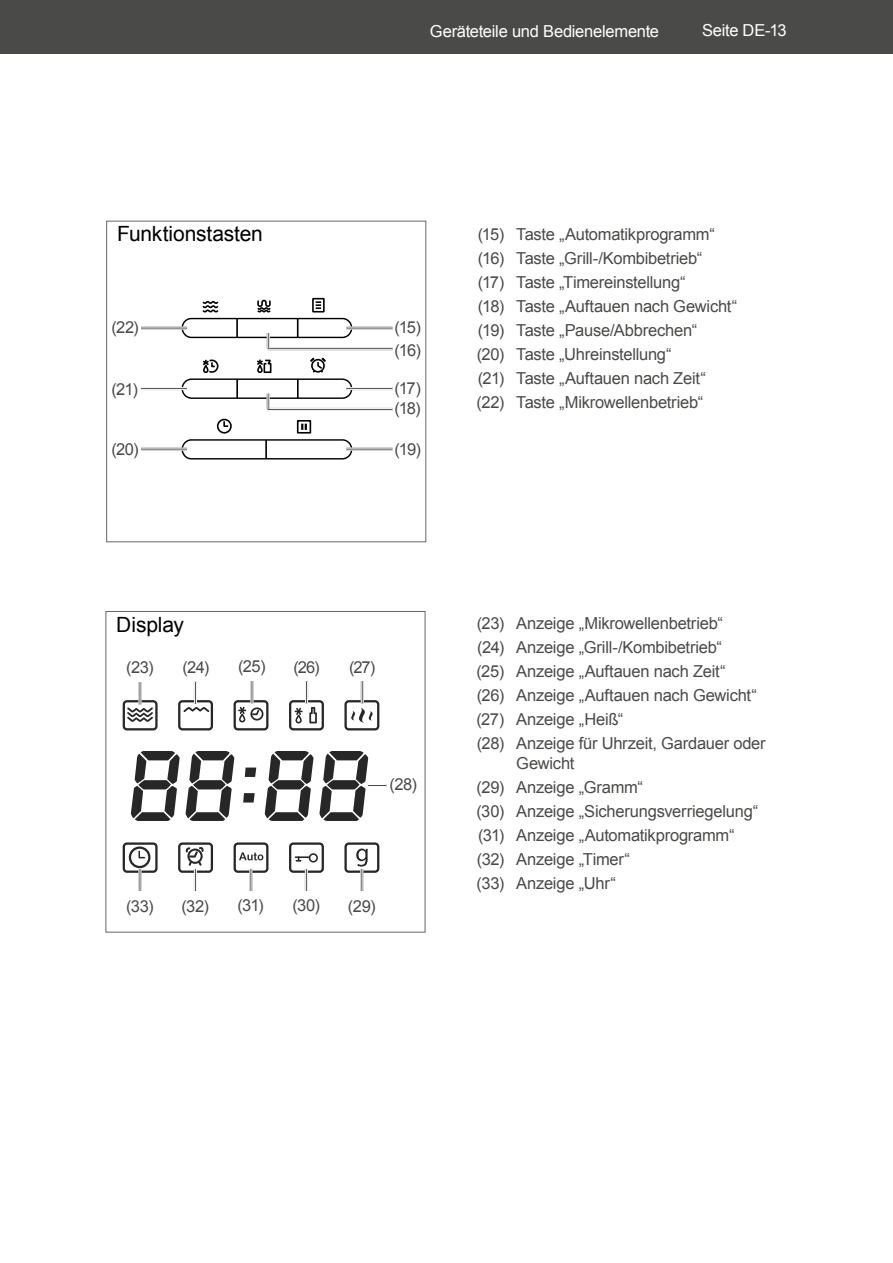
<style>
.page{position:relative;width:893px;height:1263px;background:#fff}
.page>*{position:absolute;margin:0;border:0;box-sizing:border-box;transform-origin:0 0}
.t1{font:21px "Arial";letter-spacing:-.01em;color:#000}
.t2{font:300 16.95px "Adobe Song Std";color:#050505}
.t3{font:16.5px/24px "Arial";letter-spacing:-.015em;color:#4a4a49}
.t4{font:16.5px "Arial";letter-spacing:-.015em;color:#fff}
</style>
<div class="page">
<div style="left:0;top:0;width:893px;height:54px;background:#4a4a49"></div>
<svg style="left:131px;top:751px;width:49px;height:70px"></svg>
<svg style="left:186px;top:751px;width:48px;height:70px"></svg>
<svg style="left:243px;top:767px;width:13px;height:35px"></svg>
<svg style="left:295px;top:853px;width:23px;height:9px"></svg>
<svg style="left:239px;top:852px;width:24px;height:8px"></svg>
<div style="left:123px;top:700px;width:35px;height:30px;border:2px solid #000;border-radius:3px"></div>
<div style="left:178px;top:700px;width:35px;height:30px;border:2px solid #000;border-radius:3px"></div>
<div style="left:234px;top:700px;width:34px;height:30px;border:2px solid #000;border-radius:3px"></div>
<div style="left:289px;top:700px;width:35px;height:30px;border:2px solid #000;border-radius:3px"></div>
<div style="left:344px;top:700px;width:35px;height:30px;border:2px solid #000;border-radius:3px"></div>
<div style="left:123px;top:842px;width:35px;height:31px;border:2px solid #000;border-radius:3px"></div>
<div style="left:178px;top:842px;width:35px;height:31px;border:2px solid #000;border-radius:3px"></div>
<div style="left:234px;top:842px;width:34px;height:31px;border:2px solid #000;border-radius:3px"></div>
<div style="left:289px;top:842px;width:35px;height:31px;border:2px solid #000;border-radius:3px"></div>
<div style="left:344px;top:842px;width:35px;height:31px;border:2px solid #000;border-radius:3px"></div>
<div style="left:129px;top:846px;width:21px;height:22px;border:2px solid #000;border-radius:50%"></div>
<svg style="left:138px;top:851px;width:6px;height:7px"></svg>
<svg style="left:127px;top:682px;width:26px;height:40px"></svg>
<svg style="left:183px;top:682px;width:26px;height:30px"></svg>
<svg style="left:238px;top:681px;width:25px;height:41px"></svg>
<svg style="left:305px;top:869px;width:3px;height:22px"></svg>
<svg style="left:249px;top:869px;width:3px;height:22px"></svg>
<svg style="left:265px;top:751px;width:121px;height:70px"></svg>
<svg style="left:295px;top:681px;width:22px;height:42px"></svg>
<svg style="left:350px;top:681px;width:24px;height:42px"></svg>
<svg style="left:356px;top:848px;width:12px;height:43px"></svg>
<svg style="left:186px;top:847px;width:18px;height:44px"></svg>
<svg style="left:138px;top:869px;width:3px;height:22px"></svg>
<hr style="left:268px;top:347px;width:124px;height:3px;background:#4a4a49">
<hr style="left:268px;top:349px;width:124px;height:1px;background:#fff">
<hr style="left:268px;top:347px;width:124px;height:1px;background:#fff">
<hr style="left:141px;top:327px;width:46px;height:3px;background:#4a4a49">
<hr style="left:141px;top:329px;width:46px;height:1px;background:#fff">
<hr style="left:141px;top:327px;width:46px;height:1px;background:#fff">
<hr style="left:347px;top:327px;width:45px;height:3px;background:#4a4a49">
<hr style="left:347px;top:329px;width:45px;height:1px;background:#fff">
<hr style="left:347px;top:327px;width:45px;height:1px;background:#fff">
<hr style="left:268px;top:408px;width:124px;height:3px;background:#4a4a49">
<hr style="left:268px;top:410px;width:124px;height:1px;background:#fff">
<hr style="left:268px;top:408px;width:124px;height:1px;background:#fff">
<svg style="left:170px;top:297px;width:199px;height:163px"></svg>
<hr style="left:141px;top:387px;width:46px;height:3px;background:#4a4a49">
<hr style="left:141px;top:389px;width:46px;height:1px;background:#fff">
<hr style="left:141px;top:387px;width:46px;height:1px;background:#fff">
<hr style="left:346px;top:387px;width:46px;height:3px;background:#4a4a49">
<hr style="left:346px;top:389px;width:46px;height:1px;background:#fff">
<hr style="left:346px;top:387px;width:46px;height:1px;background:#fff">
<hr style="left:141px;top:448px;width:46px;height:3px;background:#4a4a49">
<hr style="left:141px;top:450px;width:46px;height:1px;background:#fff">
<hr style="left:141px;top:448px;width:46px;height:1px;background:#fff">
<hr style="left:346px;top:448px;width:46px;height:3px;background:#4a4a49">
<hr style="left:346px;top:450px;width:46px;height:1px;background:#fff">
<hr style="left:346px;top:448px;width:46px;height:1px;background:#fff">
<p class="t4" style="left:430px;top:21px;width:231px">Geräteteile und Bedienelemente</p>
<p class="t4" style="left:702px;top:20px;width:86px">Seite DE-13</p>
<p class="t2" style="left:213px;top:217px;width:103px">茶色半透视窗</p>
<p class="t1" style="left:117px;top:220px;width:147px">Funktionstasten</p>
<p class="t3" style="left:111px;top:315px;width:29px">(22)</p>
<p class="t3" style="left:394px;top:316px;width:28px;line-height:23.2px">(15) (16)</p>
<p class="t3" style="left:394px;top:378px;width:28px;line-height:20.7px">(17) (18)</p>
<p class="t3" style="left:111px;top:437px;width:29px">(20)</p>
<p class="t3" style="left:394px;top:437px;width:28px">(19)</p>
<p class="t3" style="left:111px;top:377px;width:28px">(21)</p>
<p class="t3" style="left:477px;top:222px;width:262px">(15) Taste „Automatikprogramm“ (16) Taste „Grill-/Kombibetrieb“<br>(17) Taste „Timereinstellung“<br>(18) Taste „Auftauen nach Gewicht“ (19) Taste „Pause/Abbrechen“<br>(20) Taste „Uhreinstellung“<br>(21) Taste „Auftauen nach Zeit“<br>(22) Taste „Mikrowellenbetrieb“</p>
<p class="t1" style="left:116px;top:610px;width:69px">Display</p>
<p class="t3" style="left:126px;top:656px;width:29px">(23)</p>
<p class="t3" style="left:238px;top:655px;width:29px">(25)</p>
<p class="t3" style="left:182px;top:655px;width:28px">(24)</p>
<p class="t3" style="left:293px;top:656px;width:28px">(26)</p>
<p class="t3" style="left:349px;top:656px;width:28px">(27)</p>
<p class="t3" style="left:390px;top:773px;width:29px">(28)</p>
<p class="t3" style="left:237px;top:894px;width:84px">(31) (30)</p>
<p class="t3" style="left:126px;top:894px;width:84px">(33) (32)</p>
<p class="t3" style="left:348px;top:894px;width:29px">(29)</p>
<p class="t3" style="left:476px;top:611px;width:291px">(23) Anzeige „Mikrowellenbetrieb“<br>(24) Anzeige „Grill-/Kombibetrieb“<br>(25) Anzeige „Auftauen nach Zeit“<br>(26) Anzeige „Auftauen nach Gewicht“ (27) Anzeige „Heiß“<br>(28) Anzeige für Uhrzeit, Gardauer oder</p>
<p class="t3" style="left:476px;top:751px;width:283px;text-indent:40px">Gewicht<br>(29) Anzeige „Gramm“<br>(30) Anzeige „Sicherungsverriegelung“ (31) Anzeige „Automatikprogramm“ (32) Anzeige „Timer“<br>(33) Anzeige „Uhr“</p>
</div>
